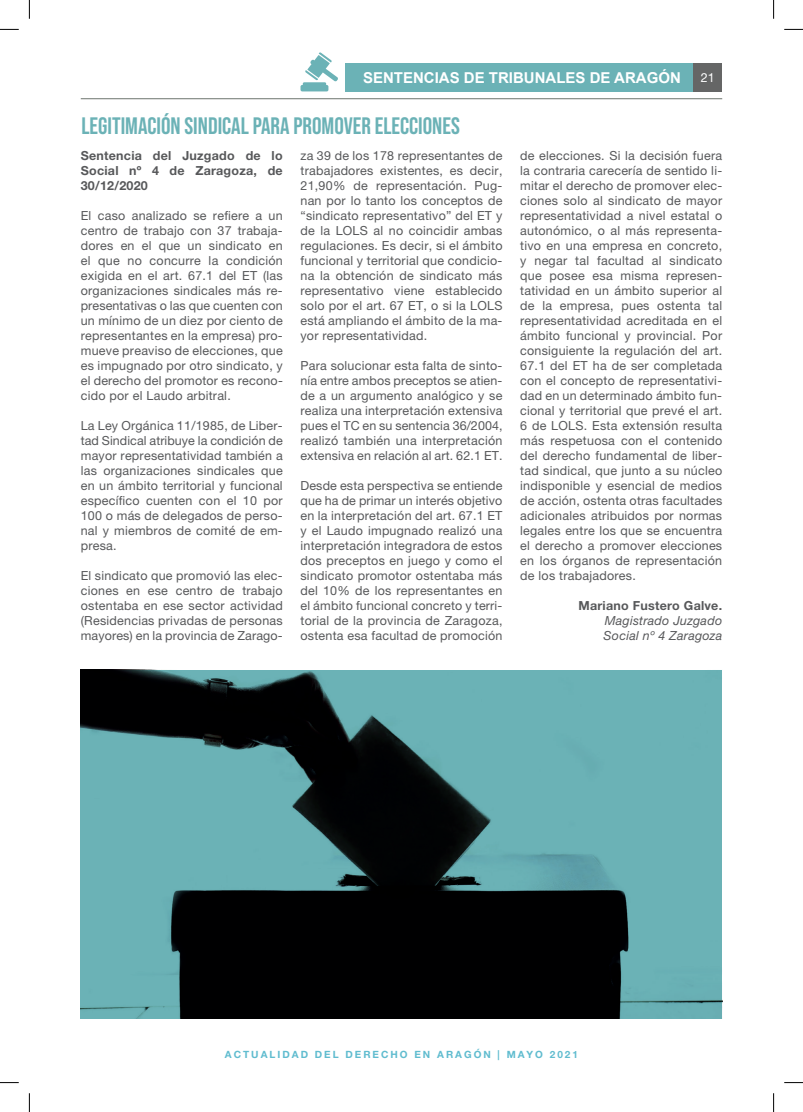
<style>
.page{position:relative;width:803px;height:1112px;background:#fff}
.page>*{position:absolute;margin:0;border:0;box-sizing:border-box;transform-origin:0 0}
.t1{font:700 23.75px "Bebas Neue Pro";color:#6bb2b6}
.t2{font:700 15px "Arial";color:#fff}
.t3{font:12.5px/15px "Helvetica Neue LT Pro";letter-spacing:.02em;color:#57585a;text-align:justify}
.t4{font:700 12.5px/15px "Helvetica Neue LT Pro";letter-spacing:.02em;color:#57585a;text-align:justify}
.t5{font:italic 12.5px/15px "Helvetica Neue LT Pro";letter-spacing:.02em;color:#57585a}
.t6{font:12.5px "Helvetica Neue LT Pro";color:#fff}
.t7{font:700 10px "Helvetica Neue LT Pro";letter-spacing:.2em;color:#60bccf}
</style>
<div class="page">
<hr style="left:81px;top:98px;width:641px;height:1px;background:#6d746e">
<svg style="left:300px;top:52px;width:38px;height:39px"></svg>
<div style="left:345px;top:63px;width:348px;height:28px;background:#6bb2b6"></div>
<div style="left:693px;top:63px;width:29px;height:28px;background:#656666"></div>
<img style="left:81px;top:669px;width:641px;height:349px">
<svg style="left:0;top:29px;width:19px;height:1px"></svg>
<svg style="left:784px;top:29px;width:19px;height:1px"></svg>
<svg style="left:0;top:1082px;width:19px;height:1px"></svg>
<svg style="left:784px;top:1082px;width:19px;height:1px"></svg>
<svg style="left:29px;top:0;width:1px;height:19px"></svg>
<svg style="left:29px;top:1093px;width:1px;height:18px"></svg>
<svg style="left:773px;top:0;width:1px;height:19px"></svg>
<svg style="left:773px;top:1093px;width:1px;height:18px"></svg>
<p class="t2" style="left:363px;top:67px;width:319px">SENTENCIAS DE TRIBUNALES DE ARAGÓN</p>
<p class="t6" style="left:701px;top:70px;width:15px">21</p>
<h1 class="t1" style="left:81px;top:112px;width:380px">LEGITIMACIÓN SINDICAL PARA PROMOVER ELECCIONES</h1>
<p class="t4" style="left:81px;top:147px;width:203px">Sentencia del Juzgado de lo Social nº 4 de Zaragoza, de 30/12/2020</p>
<p class="t3" style="left:81px;top:207px;width:204px">El caso analizado se refiere a un centro de trabajo con 37 trabaja&shy;dores en el que un sindicato en el que no concurre la condición exigida en el art. 67.1 del ET (las organizaciones sindicales más re&shy;presentativas o las que cuenten con un mínimo de un diez por ciento de representantes en la empresa) pro&shy;mueve preaviso de elecciones, que es impugnado por otro sindicato, y el derecho del promotor es recono&shy;cido por el Laudo arbitral.</p>
<p class="t3" style="left:81px;top:417px;width:204px">La Ley Orgánica 11/1985, de Liber&shy;tad Sindical atribuye la condición de mayor representatividad también a las organizaciones sindicales que en un ámbito territorial y funcional específico cuenten con el 10 por 100 o más de delegados de perso&shy;nal y miembros de comité de em&shy;presa.</p>
<p class="t3" style="left:81px;top:567px;width:203px">El sindicato que promovió las elec&shy;ciones en ese centro de trabajo ostentaba en ese sector actividad (Residencias privadas de personas mayores) en la provincia de Zarago-</p>
<p class="t3" style="left:300px;top:147px;width:204px">za 39 de los 178 representantes de trabajadores existentes, es decir, 21,90% de representación. Pug&shy;nan por lo tanto los conceptos de “sindicato representativo” del ET y de la LOLS al no coincidir ambas regulaciones. Es decir, si el ámbito funcional y territorial que condicio&shy;na la obtención de sindicato más representativo viene establecido solo por el art. 67 ET, o si la LOLS está ampliando el ámbito de la ma&shy;yor representatividad.</p>
<p class="t3" style="left:300px;top:357px;width:204px">Para solucionar esta falta de sinto&shy;nía entre ambos preceptos se atien&shy;de a un argumento analógico y se realiza una interpretación extensiva pues el TC en su sentencia 36/2004, realizó también una interpretación extensiva en relación al art. 62.1 ET.</p>
<p class="t3" style="left:300px;top:477px;width:204px">Desde esta perspectiva se entiende que ha de primar un interés objetivo en la interpretación del art. 67.1 ET y el Laudo impugnado realizó una interpretación integradora de estos dos preceptos en juego y como el sindicato promotor ostentaba más del 10% de los representantes en el ámbito funcional concreto y terri&shy;torial de la provincia de Zaragoza, ostenta esa facultad de promoción</p>
<p class="t3" style="left:520px;top:147px;width:204px">de elecciones. Si la decisión fuera la contraria carecería de sentido li&shy;mitar el derecho de promover elec&shy;ciones solo al sindicato de mayor representatividad a nivel estatal o autonómico, o al más representa&shy;tivo en una empresa en concreto, y negar tal facultad al sindicato que posee esa misma represen&shy;tatividad en un ámbito superior al de la empresa, pues ostenta tal representatividad acreditada en el ámbito funcional y provincial. Por consiguiente la regulación del art.<br>67.1 del ET ha de ser completada con el concepto de representativi&shy;dad en un determinado ámbito fun&shy;cional y territorial que prevé el art.<br>6 de LOLS. Esta extensión resulta más respetuosa con el contenido del derecho fundamental de liber&shy;tad sindical, que junto a su núcleo indisponible y esencial de medios de acción, ostenta otras facultades adicionales atribuidos por normas legales entre los que se encuentra el derecho a promover elecciones en los órganos de representación de los trabajadores.</p>
<p class="t4" style="left:578px;top:597px;width:145px">Mariano Fustero Galve.</p>
<p class="t5" style="left:604px;top:612px;width:120px">Magistrado Juzgado<br>Social nº 4 Zaragoza</p>
<p class="t7" style="left:225px;top:1047px;width:355px">ACTUALIDAD DEL DERECHO EN ARAGÓN | MAYO 2021</p>
</div>
